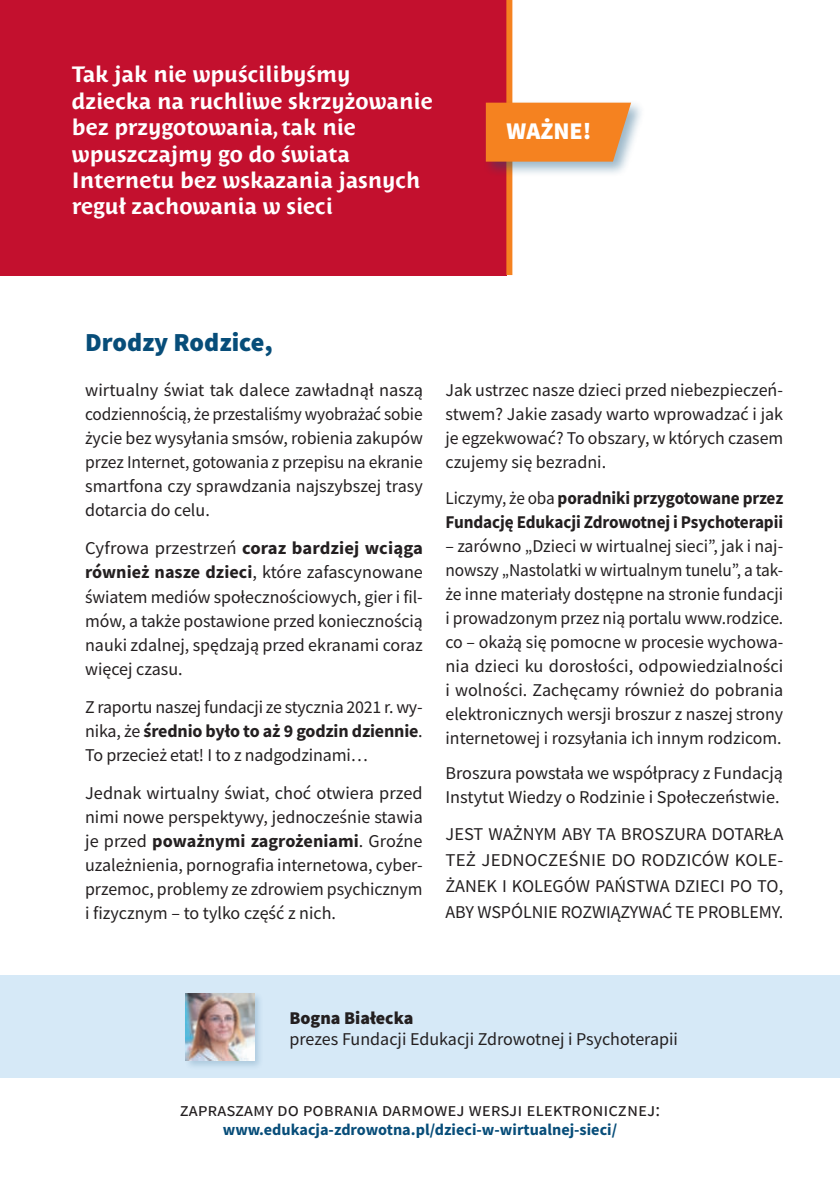
<style>
.page{position:relative;width:840px;height:1191px;background:#fff}
.page>*{position:absolute;margin:0;border:0;box-sizing:border-box;transform-origin:0 0}
.t1{font:900 26px "Source Sans Pro";color:#074d79}
.t2{font:900 24px "Source Sans Pro";color:#fff}
.t3{font:700 22px/26.4px "Costa Ptf";color:#fff}
.t4{font:19px "Source Sans Pro";color:#231f20}
.t5{font:18px/24px "Source Sans Pro";color:#231f20;text-align:justify}
.t6{font:700 18px/24px "Source Sans Pro";letter-spacing:-.005em;color:#231f20;scale:.96 1}
.t7{font:900 18px "Source Sans Pro";color:#231f20}
.t8{font:700 16.2px "Source Sans Pro";color:#074d79}
.s1{font-family:"DIN Pl";font-size:16px}
.s2{font-weight:700}
.s3{font-weight:400}
</style>
<div class="page">
<div style="left:0;top:975px;width:839px;height:102px;background:#d6e9f7"></div>
<div style="left:0;top:0;width:506px;height:275px;background:#c3102e"></div>
<div style="left:506px;top:0;width:6px;height:275px;background:#f58220"></div>
<div style="left:481px;top:99px;width:164px;height:78px;background:#074d79;opacity:.4"></div>
<svg style="left:485px;top:103px;width:145px;height:59px;background:#f1852b"></svg>
<div style="left:183px;top:991px;width:80px;height:79px;background:#074d79;opacity:.2"></div>
<img style="left:186px;top:993px;width:68px;height:67px">
<p class="t3" style="left:72px;top:62px;width:362px;text-indent:-17px"><span class="s1">2</span> Tak jak nie wpuścilibyśmy dziecka na ruchliwe skrzyżowanie bez przygotowania, tak nie wpuszczajmy go do świata<br>Internetu bez wskazania jasnych reguł zachowania w sieci</p>
<h2 class="t2" style="left:506px;top:117px;width:86px">WAŻNE!</h2>
<h1 class="t1" style="left:85px;top:327px;width:189px">Drodzy Rodzice,</h1>
<p class="t5" style="left:85px;top:378px;width:339px">wirtualny świat tak dalece zawładnął naszą codziennością, że przestaliśmy wyobrażać sobie życie bez wysyłania smsów, robienia zakupów przez Internet, gotowania z przepisu na ekranie smartfona czy sprawdzania najszybszej trasy dotarcia do celu.</p>
<p class="t5" style="left:85px;top:536px;width:339px">Cyfrowa przestrzeń <span class="s2">coraz bardziej wciąga również nasze dzieci</span>, które zafascynowane światem mediów społecznościowych, gier i fil&shy;mów, a także postawione przed koniecznością nauki zdalnej, spędzają przed ekranami coraz więcej czasu.</p>
<p class="t5" style="left:85px;top:695px;width:339px">Z raportu naszej fundacji ze stycznia 2021 r. wy&shy;nika, że <span class="s2">średnio było to aż 9 godzin dziennie</span>.<br>To przecież etat! I to z nadgodzinami…</p>
<p class="t5" style="left:85px;top:781px;width:339px">Jednak wirtualny świat, choć otwiera przed nimi nowe perspektywy, jednocześnie stawia je przed <span class="s2">poważnymi zagrożeniami</span>. Groźne uzależnienia, pornografia internetowa, cyber&shy;przemoc, problemy ze zdrowiem psychicznym i fizycznym – to tylko część z nich.</p>
<p class="t5" style="left:445px;top:378px;width:339px">Jak ustrzec nasze dzieci przed niebezpieczeń&shy;stwem? Jakie zasady warto wprowadzać i jak je egzekwować? To obszary, w których czasem czujemy się bezradni.</p>
<p class="t6" style="left:445px;top:485px;width:353px"><span class="s3">Liczymy, że oba</span> poradniki przygotowane przez<br>Fundację Edukacji Zdrowotnej i Psychoterapii</p>
<p class="t5" style="left:445px;top:534px;width:339px">– zarówno „Dzieci w wirtualnej sieci”, jak i naj&shy;nowszy „Nastolatki w wirtualnym tunelu”, a tak&shy;że inne materiały dostępne na stronie fundacji i prowadzonym przez nią portalu www.rodzice. co – okażą się pomocne w procesie wychowa&shy;nia dzieci ku dorosłości, odpowiedzialności i wolności. Zachęcamy również do pobrania elektronicznych wersji broszur z naszej strony internetowej i rozsyłania ich innym rodzicom.</p>
<p class="t5" style="left:445px;top:761px;width:339px">Broszura powstała we współpracy z Fundacją<br>Instytut Wiedzy o Rodzinie i Społeczeństwie.</p>
<p class="t5" style="left:445px;top:821px;width:339px;line-height:26px">JEST WAŻNYM ABY TA BROSZURA DOTARŁA TEŻ JEDNOCZEŚNIE DO RODZICÓW KOLE-ŻANEK I KOLEGÓW PAŃSTWA DZIECI PO TO, ABY WSPÓLNIE ROZWIĄZYWAĆ TE PROBLEMY.</p>
<p class="t7" style="left:289px;top:1007px;width:125px">Bogna Białecka</p>
<p class="t5" style="left:289px;top:1027px;width:390px">prezes Fundacji Edukacji Zdrowotnej i Psychoterapii</p>
<p class="t4" style="left:180px;top:1099px;width:481px">zapraszamy do pobrania darmowej wersji elektronicznej:</p>
<p class="t8" style="left:222px;top:1120px;width:396px">www.edukacja-zdrowotna.pl/dzieci-w-wirtualnej-sieci/</p>
</div>
